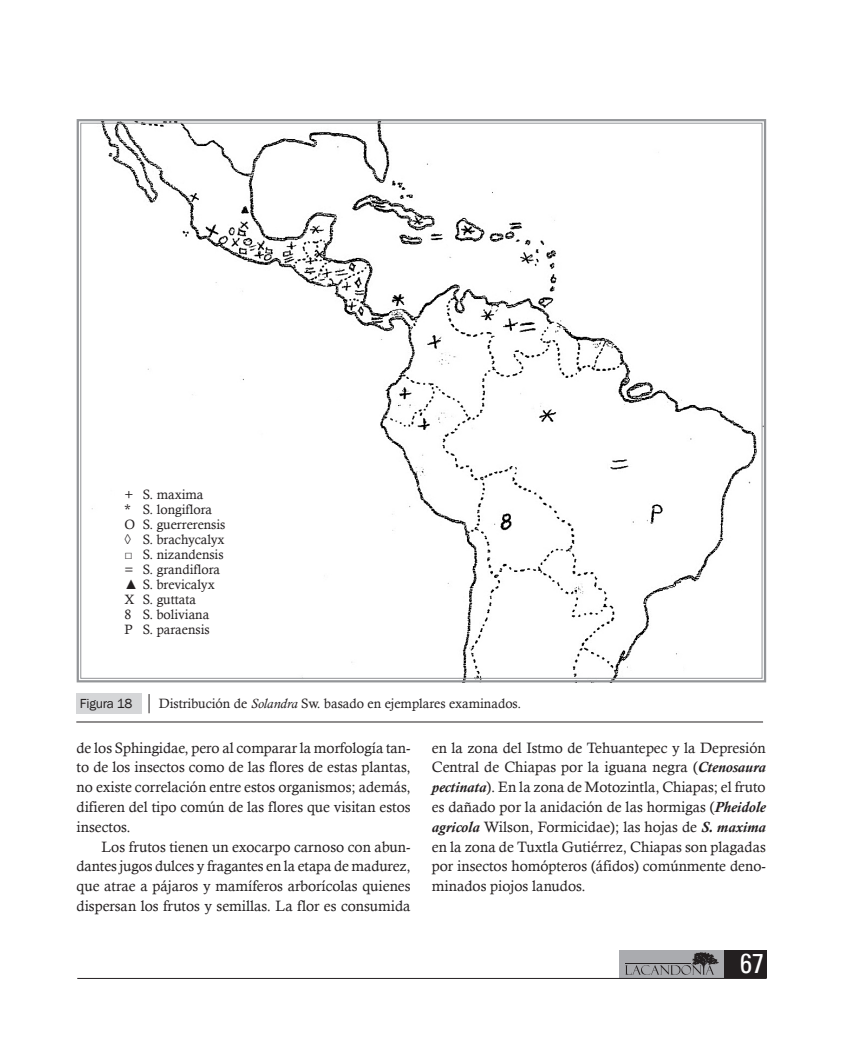
<style>
.page{position:relative;width:851px;height:1063px;background:#fff}
.page>*{position:absolute;margin:0;border:0;box-sizing:border-box;transform-origin:0 0}
.t1{font:condensed 27px "Univers";color:#fff}
.t2{font:15px/19.8px "Calisto";color:#231f20;text-align:justify}
.t3{font:13.5px/15px "Calisto";color:#231f20}
.t4{font:13.5px "Franklin Gothic";letter-spacing:-.02em;color:#231f20}
.s1{font-family:"Times New Roman"}
.s2{font-style:italic}
.s3{font-weight:700;font-style:italic}
</style>
<div class="page">
<div style="left:619px;top:951px;width:147px;height:27px;background:#aaabaf"></div>
<div style="left:724px;top:951px;width:42px;height:27px;background:#231f20"></div>
<hr style="left:77px;top:978px;width:689px;height:1px;background:#231f20">
<svg style="left:625px;top:952px;width:94px;height:23px"></svg>
<svg style="left:76px;top:119px;width:691px;height:564px"></svg>
<div style="left:76px;top:693px;width:66px;height:21px;background:#d5d6d8"></div>
<svg style="left:149px;top:694px;width:1px;height:19px"></svg>
<hr style="left:76px;top:722px;width:687px;height:1px;background:#231f20">
<p class="t3" style="left:125px;top:487px;width:102px">+ S. maxima<br>* S. longiflora<br>O S. guerrerensis ◊ S. brachycalyx</p>
<p class="t3" style="left:125px;top:547px;width:100px"><span class="s1">□</span> S. nizandensis = S. grandiflora</p>
<p class="t3" style="left:125px;top:577px;width:92px"><span class="s1">▲</span> S. brevicalyx<br>X S. guttata<br>8 S. boliviana<br>P S. paraensis</p>
<p class="t4" style="left:80px;top:696px;width:54px">Figura 18</p>
<p class="t3" style="left:159px;top:696px;width:364px">Distribución de <span class="s2">Solandra</span> Sw. basado en ejemplares examinados.</p>
<p class="t2" style="left:77px;top:738px;width:335px">de los Sphingidae, pero al comparar la morfología tan&shy;to de los insectos como de las flores de estas plantas, no existe correlación entre estos organismos; además, difieren del tipo común de las flores que visitan estos insectos.</p>
<p class="t2" style="left:77px;top:837px;width:335px;text-indent:25px">Los frutos tienen un exocarpo carnoso con abun&shy;dantes jugos dulces y fragantes en la etapa de madurez, que atrae a pájaros y mamíferos arborícolas quienes dispersan los frutos y semillas. La flor es consumida</p>
<p class="t2" style="left:432px;top:738px;width:335px">en la zona del Istmo de Tehuantepec y la Depresión Central de Chiapas por la iguana negra (<span class="s3">Ctenosaura pectinata</span>). En la zona de Motozintla, Chiapas; el fruto es dañado por la anidación de las hormigas (<span class="s3">Pheidole agricola</span> Wilson, Formicidae); las hojas de <span class="s3">S. maxima </span>en la zona de Tuxtla Gutiérrez, Chiapas son plagadas por insectos homópteros (áfidos) comúnmente deno&shy;minados piojos lanudos.</p>
<h1 class="t1" style="left:740px;top:947px;width:25px">67</h1>
</div>
